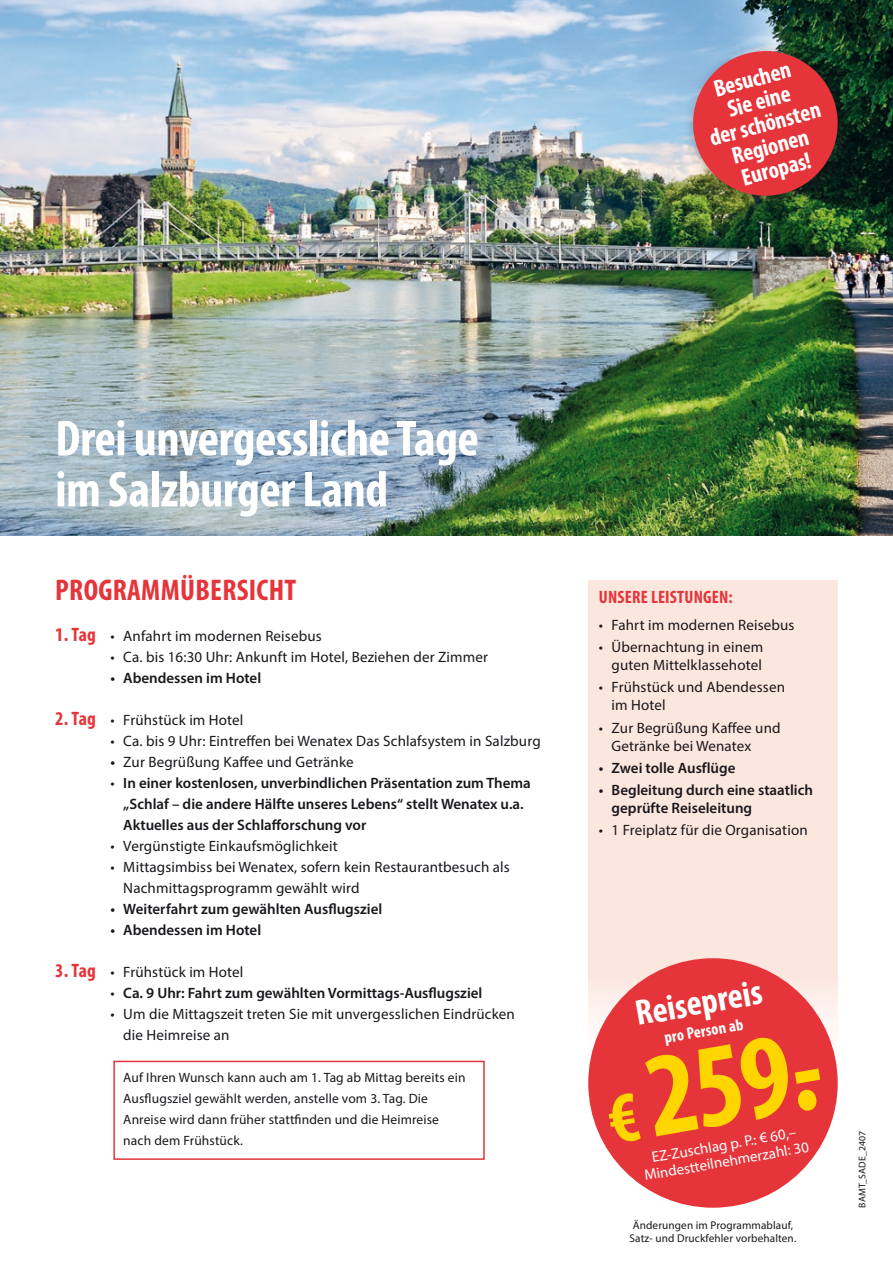
<style>
.page{position:relative;width:893px;height:1263px;background:#fff}
.page>*{position:absolute;margin:0;border:0;box-sizing:border-box;transform-origin:0 0}
.t1{font:700 condensed 120px "Myriad Pro";color:#ffd500}
.Headline{font:700 condensed 51px/51px "Myriad Pro";letter-spacing:-.01em;color:#fff}
.t2{font:700 condensed 36px "Myriad Pro";color:#fff}
.Headline_Programmübersicht{font:700 condensed 30px "Myriad Pro";letter-spacing:.01em;color:#e5353a}
.Button-Beschriftung{font:700 condensed 24px/23.2px "Myriad Pro";color:#fff;text-align:center}
.t3{font:700 condensed 18px "Myriad Pro";letter-spacing:.01em;color:#e5353a}
.t4{font:700 condensed 16.5px "Myriad Pro";color:#fff}
.Programmablauf_Copy_Einzug{font:15px/21px "Myriad Pro";letter-spacing:.01em;color:#1a171c}
.Programmablauf_Copy_Einzug-2{font:600 15px/21px "Myriad Pro";color:#1a171c}
.Leistungen{font:15px/18px "Myriad Pro";letter-spacing:.01em;color:#1a171c}
.Leistungen-2{font:600 15px/18px "Myriad Pro";color:#1a171c}
.t5{font:15px "Myriad Pro";color:#fff}
.Programmablauf_Copy_Einzug-3{font:13.5px "Myriad Pro";letter-spacing:.01em;color:#1a171c}
.t6{font:11.25px/13.5px "Myriad Pro";letter-spacing:.01em;color:#1a171c}
.t7{font:9.75px "Myriad Pro";letter-spacing:.01em;color:#1a171c}
.s1{font-weight:700;font-stretch:condensed;font-size:19.5px;color:#e5353a}
.s2{font-weight:600}
.s3{font-weight:400}
.s4{font-size:72px}
</style>
<div class="page">
<img style="left:0;top:0;width:893px;height:536px">
<div style="left:684px;top:42px;width:172px;height:172px;background:#1a171c;opacity:.5"></div>
<svg style="left:685px;top:43px;width:160px;height:161px;background:#b04a49"></svg>
<div style="left:588px;top:580px;width:250px;height:503px;background:#fce7df"></div>
<div style="left:588px;top:958px;width:250px;height:250px;background:#e5353a;border-radius:50%"></div>
<div style="left:113px;top:1061px;width:372px;height:99px;border:2px solid #e5353a"></div>
<p class="Button-Beschriftung" style="left:695px;top:82px;width:116px;rotate:-15deg">Besuchen<br>Sie eine<br>der schönsten<br>Regionen<br>Europas!</p>
<p class="Headline" style="left:55px;top:412px;width:425px">Drei unvergessliche Tage im Salzburger Land</p>
<p class="Headline_Programmübersicht" style="left:55px;top:571px;width:243px">PROGRAMMÜBERSICHT</p>
<p class="Programmablauf_Copy_Einzug" style="left:55px;top:625px;width:268px"><span class="s1">1. Tag</span> • Anfahrt im modernen Reisebus</p>
<p class="Programmablauf_Copy_Einzug" style="left:111px;top:646px;width:379px">• Ca. bis 16:30 Uhr: Ankunft im Hotel, Beziehen der Zimmer</p>
<p class="Programmablauf_Copy_Einzug-2" style="left:111px;top:667px;width:152px">• Abendessen im Hotel</p>
<p class="Programmablauf_Copy_Einzug" style="left:55px;top:709px;width:190px"><span class="s1">2. Tag</span> • Frühstück im Hotel</p>
<p class="Programmablauf_Copy_Einzug" style="left:111px;top:730px;width:432px">• Ca. bis 9 Uhr: Eintreffen bei Wenatex Das Schlafsystem in Salzburg</p>
<p class="Programmablauf_Copy_Einzug" style="left:111px;top:751px;width:245px"><span class="s2">•</span> Zur Begrüßung Kaffee und Getränke</p>
<p class="Programmablauf_Copy_Einzug-2" style="left:123px;top:772px;width:409px;text-indent:-13px"><span class="s3">•</span> In einer kostenlosen, unverbindlichen Präsentation zum Thema „Schlaf – die andere Hälfte unseres Lebens“ stellt Wenatex u.a.<br>Aktuelles aus der Schlafforschung vor</p>
<p class="Programmablauf_Copy_Einzug" style="left:111px;top:835px;width:229px">• Vergünstigte Einkaufsmöglichkeit</p>
<p class="Programmablauf_Copy_Einzug" style="left:123px;top:856px;width:388px;text-indent:-13px">• Mittagsimbiss bei Wenatex, sofern kein Restaurantbesuch als<br>Nachmittagsprogramm gewählt wird</p>
<p class="Programmablauf_Copy_Einzug-2" style="left:111px;top:898px;width:273px">• Weiterfahrt zum gewählten Ausflugsziel</p>
<p class="Programmablauf_Copy_Einzug-2" style="left:111px;top:919px;width:152px">• Abendessen im Hotel</p>
<p class="Programmablauf_Copy_Einzug" style="left:55px;top:961px;width:190px"><span class="s1">3. Tag</span> • Frühstück im Hotel</p>
<p class="Programmablauf_Copy_Einzug-2" style="left:111px;top:982px;width:373px"><span class="s3">•</span> Ca. 9 Uhr: Fahrt zum gewählten Vormittags-Ausflugsziel</p>
<p class="Programmablauf_Copy_Einzug" style="left:123px;top:1003px;width:393px;text-indent:-13px">• Um die Mittagszeit treten Sie mit unvergesslichen Eindrücken die Heimreise an</p>
<p class="Programmablauf_Copy_Einzug-3" style="left:123px;top:1069px;width:344px">Auf Ihren Wunsch kann auch am 1. Tag ab Mittag bereits ein</p>
<p class="Programmablauf_Copy_Einzug-3" style="left:123px;top:1090px;width:306px">Ausflugsziel gewählt werden, anstelle vom 3. Tag. Die</p>
<p class="Programmablauf_Copy_Einzug-3" style="left:123px;top:1111px;width:317px">Anreise wird dann früher stattfinden und die Heimreise</p>
<p class="Programmablauf_Copy_Einzug-3" style="left:123px;top:1132px;width:121px">nach dem Frühstück.</p>
<p class="t3" style="left:599px;top:586px;width:135px">UNSERE LEISTUNGEN:</p>
<p class="Leistungen" style="left:599px;top:615px;width:197px">• Fahrt im modernen Reisebus</p>
<p class="Leistungen" style="left:599px;top:638px;width:166px;text-align:right">• Übernachtung in einem guten Mittelklassehotel</p>
<p class="Leistungen" style="left:612px;top:678px;width:175px;text-indent:-13px">• Frühstück und Abendessen im Hotel</p>
<p class="Leistungen" style="left:612px;top:718px;width:170px;text-indent:-13px">• Zur Begrüßung Kaffee und<br>Getränke bei Wenatex</p>
<p class="Leistungen-2" style="left:599px;top:758px;width:138px">• Zwei tolle Ausflüge</p>
<p class="Leistungen-2" style="left:612px;top:781px;width:203px;text-indent:-13px">• Begleitung durch eine staatlich geprüfte Reiseleitung</p>
<p class="Leistungen" style="left:599px;top:821px;width:210px">• 1 Freiplatz für die Organisation</p>
<p class="t2" style="left:632px;top:991px;width:129px;rotate:-10deg">Reisepreis</p>
<p class="t4" style="left:663px;top:1028px;width:81px;rotate:-10deg">pro Person ab</p>
<p class="t1" style="left:592px;top:1031px;width:221px;rotate:-10deg"><span class="s4">€</span> 259.-</p>
<p class="t5" style="left:650px;top:1148px;width:148px;rotate:-10deg">EZ-Zuschlag p. P.: € 60,–</p>
<p class="t5" style="left:643px;top:1166px;width:168px;rotate:-10deg">Mindestteilnehmerzahl: 30</p>
<p class="t6" style="left:630px;top:1218px;width:168px">Änderungen im Programmablauf,<br>Satz- und Druckfehler vorbehalten.</p>
<p class="t7" style="left:856px;top:1208px;width:78px;rotate:-90deg">BAMT_SADE_2407</p>
</div>
